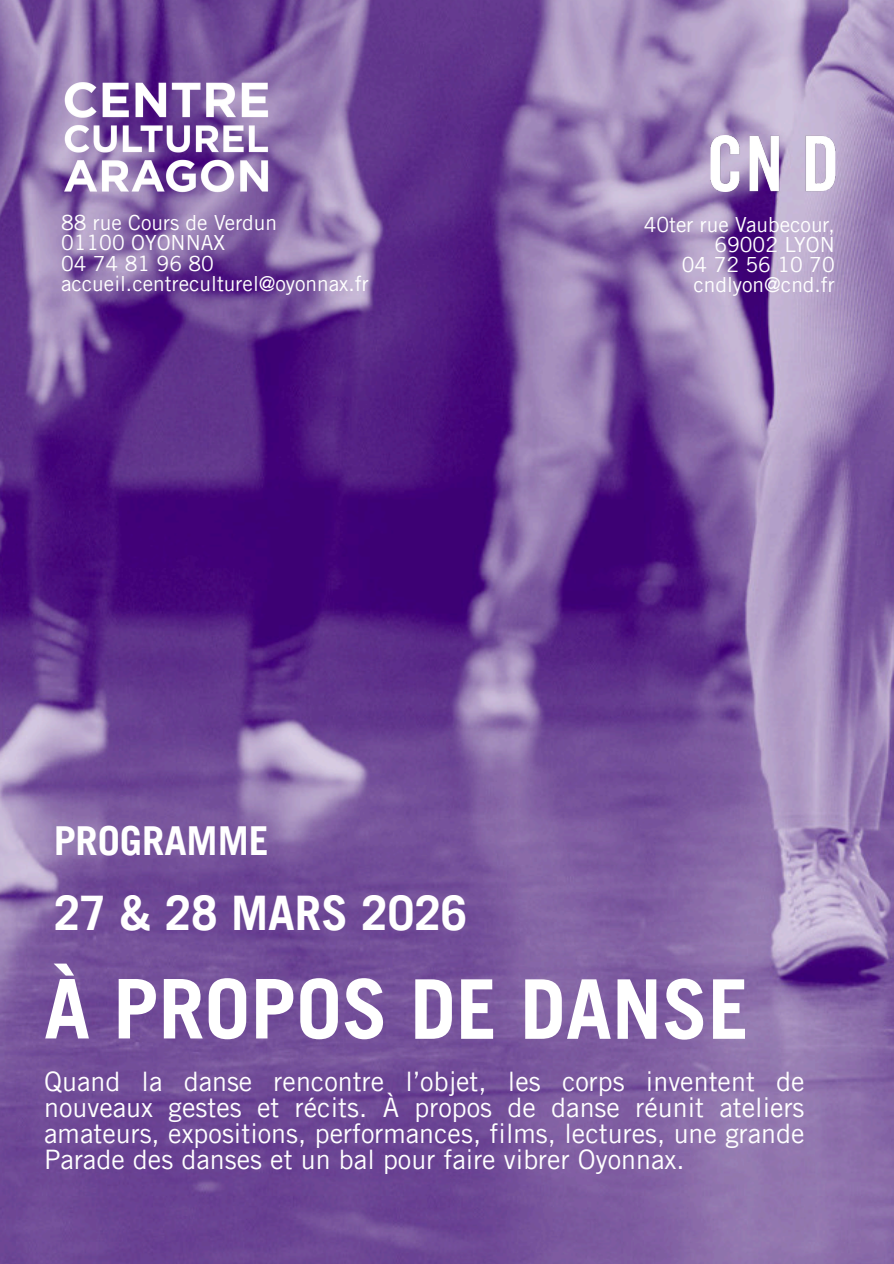
<style>
.page{position:relative;width:894px;height:1264px;background:#fff}
.page>*{position:absolute;margin:0;border:0;box-sizing:border-box;transform-origin:0 0}
.t1{font:700 82.35px "Trade Gothic LT Pro";color:#fff}
.t2{font:700 47.7px "Trade Gothic LT Pro";color:#fff}
.t3{font:700 39.9px "Trade Gothic LT Pro";color:#fff}
.t4{font:26.85px/26px "Trade Gothic LT Pro";color:#fff;text-align:justify}
.t5{font:20.85px/20.1px "Trade Gothic LT Pro";color:#fff}
</style>
<div class="page">
<img style="left:0;top:0;width:893px;height:1263px">
<img style="left:709px;top:135px;width:125px;height:57px">
<img style="left:53px;top:70px;width:223px;height:131px">
<p class="t5" style="left:61px;top:215px;width:309px">88 rue Cours de Verdun<br>01100 OYONNAX<br>04 74 81 96 80 accueil.centreculturel@oyonnax.fr</p>
<p class="t5" style="left:643px;top:217px;width:192px;text-align:right">40ter rue Vaubecour,<br>69002 LYON<br>04 72 56 10 70 cndlyon@cnd.fr</p>
<h3 class="t3" style="left:53px;top:826px;width:217px">PROGRAMME</h3>
<h2 class="t2" style="left:53px;top:896px;width:415px">27 &amp; 28 MARS 2026</h2>
<h1 class="t1" style="left:44px;top:979px;width:706px">À PROPOS DE DANSE</h1>
<p class="t4" style="left:44px;top:1071px;width:761px">Quand la danse rencontre l’objet, les corps inventent de nouveaux gestes et récits. À propos de danse réunit ateliers amateurs, expositions, performances, films, lectures, une grande Parade des danses et un bal pour faire vibrer Oyonnax.</p>
</div>
